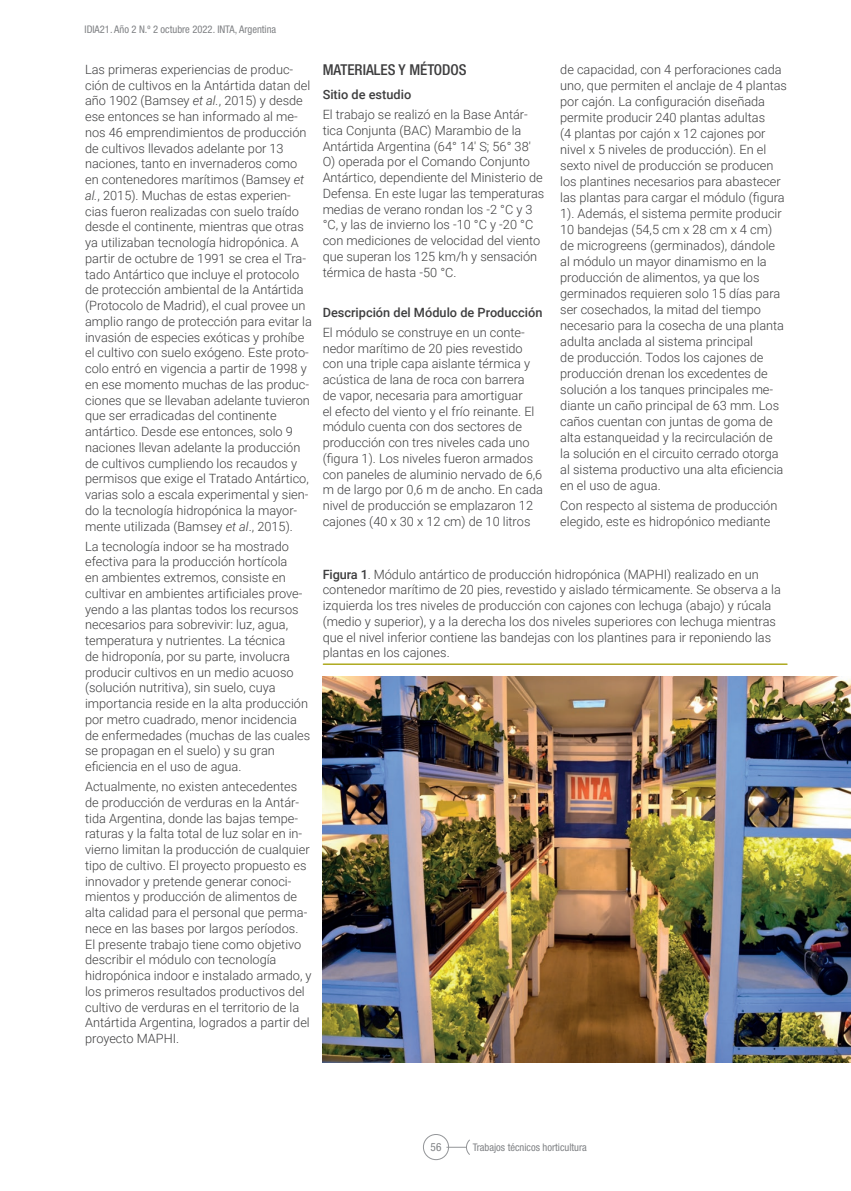
<style>
.page{position:relative;width:851px;height:1191px;background:#fff}
.page>*{position:absolute;margin:0;border:0;box-sizing:border-box;transform-origin:0 0}
.t1{font:500 condensed 15px "Helvetica Neue LT Std";color:#3e3e3f}
.t2{font:300 12.75px/15.8px "Roboto";color:#3e3e3f}
.t3{font:500 12.75px "Roboto";color:#3e3e3f}
.t4{font:condensed 11.25px "Helvetica Neue LT Pro";color:#808285}
.t5{font:condensed 10.5px "Helvetica Neue LT Pro";color:#808285}
.t6{font:condensed 10.5px "Helvetica Neue";color:#808285}
.s1{font-style:italic}
.s2{font-weight:500}
</style>
<div class="page">
<div style="left:423px;top:1134px;width:25px;height:25px;border:1px solid #939598;border-radius:50%"></div>
<svg style="left:446px;top:1139px;width:24px;height:16px"></svg>
<img style="left:322px;top:676px;width:528px;height:386px">
<hr style="left:323px;top:663px;width:463px;height:2px;background:#ada91e">
<p class="t5" style="left:84px;top:23px;width:193px">IDIA21. Año 2 N.º 2 octubre 2022. INTA, Argentina</p>
<p class="t2" style="left:85px;top:61px;width:228px">Las primeras experiencias de produc&shy;ción de cultivos en la Antártida datan del año 1902 (Bamsey <span class="s1">et al.</span>, 2015) y desde ese entonces se han informado al me&shy;nos 46 emprendimientos de producción de cultivos llevados adelante por 13 naciones, tanto en invernaderos como en contenedores marítimos (Bamsey <span class="s1">et al.</span>, 2015). Muchas de estas experien&shy;cias fueron realizadas con suelo traído desde el continente, mientras que otras ya utilizaban tecnología hidropónica. A partir de octubre de 1991 se crea el Tra&shy;tado Antártico que incluye el protocolo de protección ambiental de la Antártida (Protocolo de Madrid), el cual provee un amplio rango de protección para evitar la invasión de especies exóticas y prohíbe el cultivo con suelo exógeno. Este proto&shy;colo entró en vigencia a partir de 1998 y en ese momento muchas de las produc&shy;ciones que se llevaban adelante tuvieron que ser erradicadas del continente antártico. Desde ese entonces, solo 9 naciones llevan adelante la producción de cultivos cumpliendo los recaudos y permisos que exige el Tratado Antártico, varias solo a escala experimental y sien&shy;do la tecnología hidropónica la mayor&shy;mente utilizada (Bamsey <span class="s1">et al</span>., 2015).</p>
<p class="t2" style="left:85px;top:538px;width:226px">La tecnología indoor se ha mostrado efectiva para la producción hortícola<br>en ambientes extremos, consiste en cultivar en ambientes artificiales prove&shy;yendo a las plantas todos los recursos necesarios para sobrevivir: luz, agua, temperatura y nutrientes. La técnica<br>de hidroponía, por su parte, involucra producir cultivos en un medio acuoso (solución nutritiva), sin suelo, cuya importancia reside en la alta producción por metro cuadrado, menor incidencia de enfermedades (muchas de las cuales se propagan en el suelo) y su gran eficiencia en el uso de agua.</p>
<p class="t2" style="left:85px;top:778px;width:228px">Actualmente, no existen antecedentes de producción de verduras en la Antár&shy;tida Argentina, donde las bajas tempe&shy;raturas y la falta total de luz solar en in&shy;vierno limitan la producción de cualquier tipo de cultivo. El proyecto propuesto es innovador y pretende generar conoci&shy;mientos y producción de alimentos de alta calidad para el personal que perma&shy;nece en las bases por largos períodos.<br>El presente trabajo tiene como objetivo describir el módulo con tecnología hidropónica indoor e instalado armado, y los primeros resultados productivos del cultivo de verduras en el territorio de la Antártida Argentina, logrados a partir del proyecto MAPHI.</p>
<p class="t1" style="left:322px;top:61px;width:145px">MATERIALES Y MÉTODOS</p>
<p class="t3" style="left:322px;top:86px;width:90px">Sitio de estudio</p>
<p class="t2" style="left:322px;top:106px;width:223px">El trabajo se realizó en la Base Antár&shy;tica Conjunta (BAC) Marambio de la Antártida Argentina (64° 14′ S; 56° 38′ O) operada por el Comando Conjunto Antártico, dependiente del Ministerio de Defensa. En este lugar las temperaturas medias de verano rondan los -2 °C y 3 °C, y las de invierno los -10 °C y -20 °C con mediciones de velocidad del viento que superan los 125 km/h y sensación térmica de hasta -50 °C.</p>
<p class="t3" style="left:322px;top:303px;width:221px">Descripción del Módulo de Producción</p>
<p class="t2" style="left:322px;top:324px;width:222px">El módulo se construye en un conte&shy;nedor marítimo de 20 pies revestido con una triple capa aislante térmica y acústica de lana de roca con barrera<br>de vapor, necesaria para amortiguar<br>el efecto del viento y el frío reinante. El módulo cuenta con dos sectores de producción con tres niveles cada uno (figura 1). Los niveles fueron armados con paneles de aluminio nervado de 6,6 m de largo por 0,6 m de ancho. En cada nivel de producción se emplazaron 12 cajones (40 x 30 x 12 cm) de 10 litros</p>
<p class="t2" style="left:560px;top:61px;width:228px">de capacidad, con 4 perforaciones cada uno, que permiten el anclaje de 4 plantas por cajón. La configuración diseñada permite producir 240 plantas adultas<br>(4 plantas por cajón x 12 cajones por nivel x 5 niveles de producción). En el sexto nivel de producción se producen los plantines necesarios para abastecer las plantas para cargar el módulo (figura 1). Además, el sistema permite producir 10 bandejas (54,5 cm x 28 cm x 4 cm) de microgreens (germinados), dándole al módulo un mayor dinamismo en la producción de alimentos, ya que los germinados requieren solo 15 días para ser cosechados, la mitad del tiempo necesario para la cosecha de una planta adulta anclada al sistema principal<br>de producción. Todos los cajones de producción drenan los excedentes de solución a los tanques principales me&shy;diante un caño principal de 63 mm. Los caños cuentan con juntas de goma de alta estanqueidad y la recirculación de<br>la solución en el circuito cerrado otorga al sistema productivo una alta eficiencia en el uso de agua.</p>
<p class="t2" style="left:560px;top:497px;width:218px">Con respecto al sistema de producción elegido, este es hidropónico mediante</p>
<p class="t2" style="left:322px;top:565px;width:459px"><span class="s2">Figura 1</span>. Módulo antártico de producción hidropónica (MAPHI) realizado en un contenedor marítimo de 20 pies, revestido y aislado térmicamente. Se observa a la izquierda los tres niveles de producción con cajones con lechuga (abajo) y rúcala (medio y superior), y a la derecha los dos niveles superiores con lechuga mientras que el nivel inferior contiene las bandejas con los plantines para ir reponiendo las plantas en los cajones.</p>
<p class="t4" style="left:430px;top:1140px;width:12px">56</p>
<p class="t6" style="left:472px;top:1141px;width:116px">Trabajos técnicos horticultura</p>
</div>
